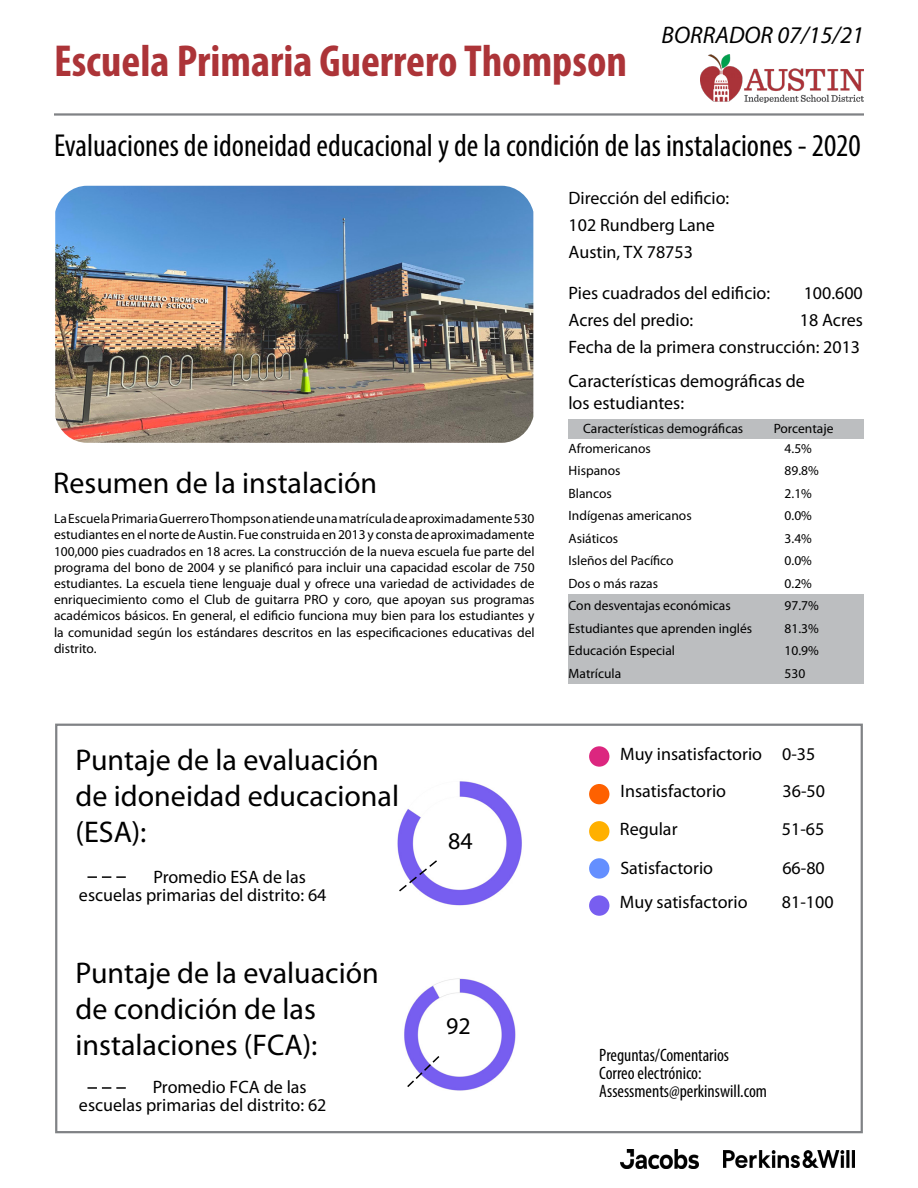
<style>
.page{position:relative;width:918px;height:1188px;background:#fff}
.page>*{position:absolute;margin:0;border:0;box-sizing:border-box;transform-origin:0 0}
.t1{font:700 condensed 45px "Myriad Pro";color:#ac3438}
.t2{font:condensed 31.8px "Myriad Pro";color:#000}
.t3{font:30px/36px "Myriad Pro";color:#000}
.t4{font:italic 24px "Myriad Pro";color:#000}
.t5{font:24px "Myriad Pro";color:#000}
.t6{font:18px/27px "Myriad Pro";color:#000}
.t7{font:condensed 18px/18px "Myriad Pro";color:#000}
.t8{font:13.5px/16.2px "Myriad Pro";color:#000;text-align:justify}
</style>
<div class="page">
<div style="left:568px;top:420px;width:296px;height:19px;background:#bcbec0"></div>
<div style="left:568px;top:594px;width:296px;height:90px;background:#bcbec0"></div>
<img style="left:701px;top:54px;width:162px;height:48px">
<hr style="left:54px;top:113px;width:810px;height:3px;background:#808285">
<img style="left:55px;top:186px;width:478px;height:257px">
<svg style="left:55px;top:723px;width:808px;height:411px"></svg>
<svg style="left:397px;top:859px;width:42px;height:34px"></svg>
<svg style="left:87px;top:876px;width:39px;height:2px"></svg>
<svg style="left:406px;top:1054px;width:35px;height:35px"></svg>
<svg style="left:87px;top:1087px;width:39px;height:2px"></svg>
<div style="left:589px;top:746px;width:20px;height:21px;background:#dc267f;border-radius:50%"></div>
<div style="left:589px;top:784px;width:20px;height:20px;background:#fe6100;border-radius:50%"></div>
<div style="left:589px;top:821px;width:20px;height:20px;background:#ffb000;border-radius:50%"></div>
<div style="left:589px;top:858px;width:20px;height:21px;background:#648fff;border-radius:50%"></div>
<div style="left:589px;top:895px;width:20px;height:21px;background:#785ef0;border-radius:50%"></div>
<img style="left:621px;top:1150px;width:78px;height:19px">
<img style="left:723px;top:1151px;width:131px;height:16px">
<h1 class="t1" style="left:54px;top:33px;width:575px">Escuela Primaria Guerrero Thompson</h1>
<h3 class="t4" style="left:662px;top:20px;width:204px">BORRADOR 07/15/21</h3>
<h2 class="t2" style="left:54px;top:126px;width:808px">Evaluaciones de idoneidad educacional y de la condición de las instalaciones - 2020</h2>
<h3 class="t6" style="left:569px;top:184px;width:162px">Dirección del edificio:<br>102 Rundberg Lane<br>Austin, TX 78753</h3>
<h3 class="t6" style="left:569px;top:279px;width:203px">Pies cuadrados del edificio:</h3>
<h3 class="t6" style="left:804px;top:279px;width:61px">100.600</h3>
<h3 class="t6" style="left:569px;top:306px;width:126px">Acres del predio:</h3>
<h3 class="t6" style="left:569px;top:306px;width:296px;text-align:right">18 Acres<br>Fecha de la primera construcción: 2013</h3>
<h3 class="t6" style="left:568px;top:370px;width:238px;line-height:21.6px">Características demográficas de los estudiantes:</h3>
<h3 class="t3" style="left:53px;top:465px;width:326px">Resumen de la instalación</h3>
<p class="t8" style="left:54px;top:510px;width:482px">La Escuela Primaria Guerrero Thompson atiende una matrícula de aproximadamente 530 estudiantes en el norte de Austin. Fue construida en 2013 y consta de aproximadamente 100,000 pies cuadrados en 18 acres. La construcción de la nueva escuela fue parte del programa del bono de 2004 y se planificó para incluir una capacidad escolar de 750 estudiantes. La escuela tiene lenguaje dual y ofrece una variedad de actividades de enriquecimiento como el Club de guitarra PRO y coro, que apoyan sus programas académicos básicos. En general, el edificio funciona muy bien para los estudiantes y la comunidad según los estándares descritos en las especificaciones educativas del distrito.</p>
<h3 class="t3" style="left:76px;top:742px;width:325px">Puntaje de la evaluación de idoneidad educacional (ESA):</h3>
<h3 class="t6" style="left:79px;top:868px;width:249px;line-height:18px;text-indent:74px">Promedio ESA de las escuelas primarias del distrito: 64</h3>
<h3 class="t3" style="left:76px;top:954px;width:305px">Puntaje de la evaluación de condición de las instalaciones (FCA):</h3>
<h3 class="t6" style="left:79px;top:1077px;width:249px;line-height:18px;text-indent:74px">Promedio FCA de las escuelas primarias del distrito: 62</h3>
<h3 class="t5" style="left:448px;top:826px;width:26px">84</h3>
<h3 class="t5" style="left:446px;top:1011px;width:26px">92</h3>
<p class="t8" style="left:583px;top:421px;width:162px">Características demográficas</p>
<p class="t8" style="left:774px;top:421px;width:61px">Porcentaje</p>
<p class="t8" style="left:569px;top:440px;width:84px">Afromericanos</p>
<p class="t8" style="left:785px;top:440px;width:29px">4.5%</p>
<p class="t8" style="left:569px;top:463px;width:53px">Hispanos</p>
<p class="t8" style="left:785px;top:463px;width:36px">89.8%</p>
<p class="t8" style="left:569px;top:485px;width:45px">Blancos</p>
<p class="t8" style="left:785px;top:485px;width:29px">2.1%</p>
<p class="t8" style="left:569px;top:508px;width:125px">Indígenas americanos</p>
<p class="t8" style="left:785px;top:508px;width:29px">0.0%</p>
<p class="t8" style="left:569px;top:530px;width:51px">Asiáticos</p>
<p class="t8" style="left:785px;top:530px;width:29px">3.4%</p>
<p class="t8" style="left:569px;top:553px;width:107px">Isleños del Pacífico</p>
<p class="t8" style="left:785px;top:553px;width:29px">0.0%</p>
<p class="t8" style="left:569px;top:575px;width:91px">Dos o más razas</p>
<p class="t8" style="left:785px;top:575px;width:29px">0.2%</p>
<p class="t8" style="left:569px;top:598px;width:164px">Con desventajas económicas</p>
<p class="t8" style="left:785px;top:598px;width:36px">97.7%</p>
<p class="t8" style="left:569px;top:620px;width:185px">Estudiantes que aprenden inglés</p>
<p class="t8" style="left:785px;top:620px;width:36px">81.3%</p>
<p class="t8" style="left:569px;top:643px;width:108px">Educación Especial</p>
<p class="t8" style="left:785px;top:643px;width:36px">10.9%</p>
<p class="t8" style="left:569px;top:665px;width:54px">Matrícula</p>
<p class="t8" style="left:785px;top:665px;width:22px">530</p>
<h3 class="t6" style="left:620px;top:736px;width:197px;line-height:37px">Muy insatisfactorio 0-35<br>Insatisfactorio</h3>
<h3 class="t6" style="left:783px;top:778px;width:44px">36-50</h3>
<h3 class="t6" style="left:620px;top:815px;width:59px">Regular</h3>
<h3 class="t6" style="left:782px;top:815px;width:44px">51-65</h3>
<h3 class="t6" style="left:620px;top:854px;width:94px">Satisfactorio</h3>
<h3 class="t6" style="left:782px;top:854px;width:44px">66-80</h3>
<h3 class="t6" style="left:620px;top:888px;width:129px">Muy satisfactorio</h3>
<h3 class="t6" style="left:782px;top:888px;width:53px">81-100</h3>
<h3 class="t7" style="left:599px;top:1046px;width:169px">Preguntas/Comentarios<br>Correo electrónico:<br>Assessments@perkinswill.com</h3>
</div>
